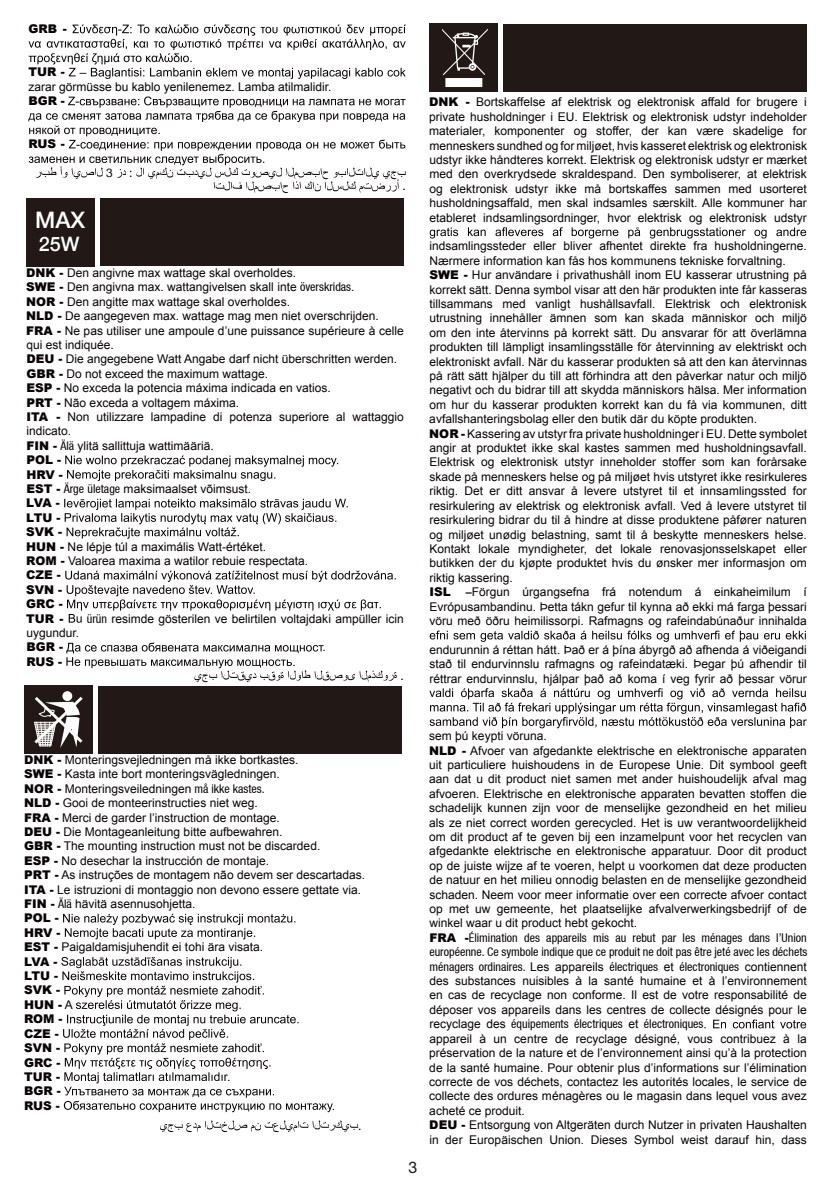
<style>
.page{position:relative;width:840px;height:1191px;background:#fff}
.page>*{position:absolute;margin:0;border:0;box-sizing:border-box;transform-origin:0 0}
.t1{font:500 22.6px "Helvetica Neue";color:#fff}
.t2{font:500 19.8px "Helvetica Neue";color:#fff}
.t3{font:16px "Helvetica Neue";color:#221815}
.t4{font:12px/14.4px "Arial";color:#0a0305}
.t5{font:condensed 12px/14.4px "Helvetica Neue LT";color:#0a0305;text-align:justify}
.t6{font:900 12px/14.4px "Arial";color:#0a0305}
.t7{font:12px "Helvetica Neue LT";color:#0a0305}
.s1{font-weight:900}
.s2{font-family:"Helvetica Neue LT";font-stretch:condensed}
.s3{font-family:"Arial";font-weight:900;font-stretch:normal}
.s4{font-family:"Arial";font-stretch:normal}
</style>
<div class="page">
<svg style="left:28px;top:25px;width:377px;height:54px"></svg>
<svg style="left:28px;top:96px;width:377px;height:97px"></svg>
<svg style="left:63px;top:913px;width:232px;height:26px"></svg>
<svg style="left:61px;top:957px;width:271px;height:155px"></svg>
<div style="left:24px;top:685px;width:68px;height:68px;background:#221815"></div>
<div style="left:98px;top:686px;width:303px;height:67px;background:#221815"></div>
<svg style="left:62px;top:691px;width:10px;height:10px"></svg>
<svg style="left:34px;top:693px;width:49px;height:55px"></svg>
<svg style="left:65px;top:455px;width:273px;height:26px"></svg>
<svg style="left:64px;top:499px;width:283px;height:40px"></svg>
<svg style="left:65px;top:571px;width:330px;height:52px"></svg>
<svg style="left:66px;top:642px;width:330px;height:40px"></svg>
<div style="left:100px;top:199px;width:303px;height:67px;background:#221815"></div>
<div style="left:26px;top:198px;width:68px;height:68px;background:#221815"></div>
<svg style="left:160px;top:1120px;width:198px;height:12px"></svg>
<svg style="left:429px;top:227px;width:376px;height:11px"></svg>
<svg style="left:429px;top:630px;width:376px;height:12px"></svg>
<svg style="left:429px;top:688px;width:377px;height:40px"></svg>
<svg style="left:704px;top:1019px;width:101px;height:9px"></svg>
<div style="left:429px;top:24px;width:68px;height:68px;background:#221815"></div>
<div style="left:502px;top:24px;width:304px;height:68px;background:#221815"></div>
<svg style="left:442px;top:29px;width:45px;height:58px"></svg>
<p class="t6" style="left:28px;top:21px;width:40px">GRB -</p>
<p class="t6" style="left:28px;top:65px;width:38px">TUR -</p>
<p class="t4" style="left:28px;top:79px;width:304px">zarar görmüsse bu kablo yenilenemez. Lamba atilmalidir.</p>
<p class="t6" style="left:28px;top:93px;width:38px">BGR -</p>
<p class="t6" style="left:28px;top:137px;width:38px">RUS -</p>
<p class="t7" style="left:106px;top:165px;width:8px">3</p>
<p class="t7" style="left:129px;top:165px;width:5px">:</p>
<h1 class="t1" style="left:35px;top:202px;width:51px">MAX</h1>
<h2 class="t2" style="left:39px;top:228px;width:42px">25W</h2>
<p class="t7" style="left:402px;top:179px;width:5px">.</p>
<p class="t4" style="left:26px;top:265px;width:379px"><span class="s1">DNK -</span> Den angivne max wattage skal overholdes.<br><span class="s1">SWE -</span> Den angivna max. wattangivelsen skall inte <span class="s2">överskridas</span>.<br><span class="s1">NOR -</span> Den angitte max wattage skal overholdes.<br><span class="s1">NLD -</span> De aangegeven max. wattage mag men niet overschrijden.<br><span class="s1">FRA -</span> Ne pas utiliser une ampoule d’une puissance supérieure à celle qui est indiquée.<br><span class="s1">DEU -</span> Die angegebene Watt Angabe darf nicht überschritten werden.<br><span class="s1">GBR -</span> Do not exceed the maximum wattage.<br><span class="s1">ESP -</span> No exceda la potencia máxima indicada en vatios.<br><span class="s1">PRT -</span> Não exceda a voltagem máxima.<br><span class="s1">ITA -</span> Non utilizzare lampadine di potenza superiore al wattaggio indicato.<br><span class="s1">FIN -</span> <span class="s2">Älä</span> ylitä sallittuja wattimääriä.<br><span class="s1">POL -<br>HRV -<br>EST -</span> <span class="s2">Ärge ületage</span> maksimaalset võimsust.<br><span class="s1">LVA -<br>LTU -<br>SVK -<br>HUN -</span> Ne lépje túl a maximális Watt-értéket.<br><span class="s1">ROM -</span> Valoarea maxima a watilor rebuie respectata.<br><span class="s1">CZE -<br>SVN -<br>GRC -<br>TUR -</span></p>
<p class="t4" style="left:87px;top:611px;width:318px"><span class="s2">ürün</span> resimde gösterilen ve belirtilen voltajdaki ampüller icin</p>
<p class="t4" style="left:26px;top:625px;width:54px">uygundur.</p>
<p class="t6" style="left:26px;top:639px;width:38px">BGR -</p>
<p class="t4" style="left:322px;top:640px;width:5px">.</p>
<p class="t6" style="left:26px;top:654px;width:37px">RUS -</p>
<p class="t4" style="left:292px;top:654px;width:5px">.</p>
<p class="t7" style="left:400px;top:668px;width:5px">.</p>
<p class="t4" style="left:429px;top:95px;width:379px;text-align:justify"><span class="s1">DNK -</span> Bortskaffelse af elektrisk og elektronisk affald for brugere i private husholdninger i EU. Elektrisk og elektronisk udstyr indeholder materialer, komponenter og stoffer, der kan være skadelige for menneskers sundhed og for miljøet, hvis kasseret elektrisk og elektronisk udstyr ikke håndteres korrekt. Elektrisk og elektronisk udstyr er mærket med den overkrydsede skraldespand. Den symboliserer, at elektrisk og elektronisk udstyr ikke må bortskaffes sammen med usorteret husholdningsaffald, men skal indsamles særskilt. Alle kommuner har etableret indsamlingsordninger, hvor elektrisk og elektronisk udstyr</p>
<p class="t4" style="left:429px;top:239px;width:379px">indsamlingssteder eller bliver afhentet direkte fra husholdningerne.<br>Nærmere information kan fås hos kommunens tekniske forvaltning.<br><span class="s1">SWE -</span> Hur användare i privathushåll inom EU kasserar utrustning på korrekt sätt. Denna symbol visar att den här produkten inte får kasseras tillsammans med vanligt hushållsavfall. Elektrisk och elektronisk utrustning innehåller ämnen som kan skada människor och miljö om den inte återvinns på korrekt sätt. Du ansvarar för att överlämna produkten till lämpligt insamlingsställe för återvinning av elektriskt och elektroniskt avfall. När du kasserar produkten så att den kan återvinnas på rätt sätt hjälper du till att förhindra att den påverkar natur och miljö negativt och du bidrar till att skydda människors hälsa. Mer information om hur du kasserar produkten korrekt kan du få via kommunen, ditt avfallshanteringsbolag eller den butik där du köpte produkten.<br><span class="s1">NOR -</span> Kassering av utstyr fra private husholdninger i EU. Dette symbolet angir at produktet ikke skal kastes sammen med husholdningsavfall.<br>Elektrisk og elektronisk utstyr inneholder stoffer som kan forårsake skade på menneskers helse og på miljøet hvis utstyret ikke resirkuleres riktig. Det er ditt ansvar å levere utstyret til et innsamlingssted for resirkulering av elektrisk og elektronisk avfall. Ved å levere utstyret til resirkulering bidrar du til å hindre at disse produktene påfører naturen og miljøet unødig belastning, samt til å beskytte menneskers helse.<br>Kontakt lokale myndigheter, det lokale renovasjonsselskapet eller butikken der du kjøpte produktet hvis du ønsker mer informasjon om riktig kassering.</p>
<p class="t6" style="left:429px;top:584px;width:23px">ISL</p>
<p class="t4" style="left:429px;top:585px;width:379px;text-align:justify;text-indent:36px"><span class="s1">–</span>Förgun úrgangsefna frá notendum á einkaheimilum í Evrópusambandinu. Þetta tákn gefur til kynna að ekki má farga þessari vöru með öðru heimilissorpi. Rafmagns og rafeindabúnaður innihalda</p>
<p class="t4" style="left:429px;top:642px;width:379px;text-align:justify">endurunnin á réttan hátt. Það er á þína ábyrgð að afhenda á viðeigandi stað til endurvinnslu rafmagns og rafeindatæki. Þegar þú afhendir til réttrar endurvinnslu, hjálpar það að koma í veg fyrir að þessar vörur</p>
<p class="t4" style="left:24px;top:752px;width:342px"><span class="s1">DNK -</span> Monteringsvejledningen må ikke bortkastes.<br><span class="s1">SWE -</span> Kasta inte bort monteringsvägledningen.<br><span class="s1">NOR -</span> Monteringsveiledningen <span class="s2">må ikke kastes.<br></span><span class="s1">NLD -</span> Gooi de monteerinstructies niet weg.<br><span class="s1">FRA -</span> Merci de garder l’instruction de montage.<br><span class="s1">DEU -</span> Die Montageanleitung bitte aufbewahren.<br><span class="s1">GBR -</span> The mounting instruction must not be discarded.<br><span class="s1">ESP -</span> No desechar la instrucción de montaje.<br><span class="s1">PRT -</span> As instruções de montagem não devem ser descartadas.<br><span class="s1">ITA -</span> Le istruzioni di montaggio non devono essere gettate via.<br><span class="s1">FIN -</span> <span class="s2">Älä</span> hävitä asennusohjetta.<br><span class="s1">POL -<br>HRV -<br>EST -</span> Paigaldamisjuhendit ei tohi ära visata.<br><span class="s1">LVA -<br>LTU -<br>SVK -<br>HUN -</span> A<br><span class="s1">ROM -<br>CZE -<br>SVN -<br>GRC -<br>TUR -</span></p>
<p class="t4" style="left:223px;top:1069px;width:8px">r.</p>
<p class="t6" style="left:24px;top:1083px;width:38px">BGR -<br>RUS -</p>
<p class="t4" style="left:331px;top:1098px;width:5px">.</p>
<p class="t7" style="left:358px;top:1118px;width:5px">.</p>
<h3 class="t3" style="left:408px;top:1157px;width:10px">3</h3>
<p class="t4" style="left:429px;top:729px;width:379px">sem þú keypti vöruna.<br><span class="s1">NLD -</span> Afvoer van afgedankte elektrische en elektronische apparaten uit particuliere huishoudens in de Europese Unie. Dit symbool geeft aan dat u dit product niet samen met ander huishoudelijk afval mag afvoeren. Elektrische en elektronische apparaten bevatten stoffen die schadelijk kunnen zijn voor de menselijke gezondheid en het milieu als ze niet correct worden gerecycled. Het is uw verantwoordelijkheid om dit product af te geven bij een inzamelpunt voor het recyclen van afgedankte elektrische en elektronische apparatuur. Door dit product op de juiste wijze af te voeren, helpt u voorkomen dat deze producten de natuur en het milieu onnodig belasten en de menselijke gezondheid schaden. Neem voor meer informatie over een correcte afvoer contact op met uw gemeente, het plaatselijke afvalverwerkingsbedrijf of de winkel waar u dit product hebt gekocht.</p>
<p class="t5" style="left:429px;top:930px;width:379px"><span class="s3">FRA -</span>Élimination des appareils mis au rebut par les ménages dans l’Union européenne. Ce symbole indique que ce produit ne doit pas être jeté avec les déchets ménagers ordinaires. <span class="s4">Les appareils</span> électriques <span class="s4">et</span> électroniques <span class="s4">contiennent</span></p>
<p class="t4" style="left:429px;top:973px;width:379px;text-align:justify">des substances nuisibles à la santé humaine et à l’environnement en cas de recyclage non conforme. Il est de votre responsabilité de déposer vos appareils dans les centres de collecte désignés pour le</p>
<p class="t5" style="left:429px;top:1016px;width:275px"><span class="s4">recyclage des</span> équipements électriques <span class="s4">et</span> électroniques</p>
<p class="t4" style="left:429px;top:1031px;width:379px">appareil à un centre de recyclage désigné, vous contribuez à la préservation de la nature et de l’environnement ainsi qu’à la protection de la santé humaine. Pour obtenir plus d’informations sur l’élimination correcte de vos déchets, contactez les autorités locales, le service de collecte des ordures ménagères ou le magasin dans lequel vous avez acheté ce produit.<br><span class="s1">DEU -</span> Entsorgung von Altgeräten durch Nutzer in privaten Haushalten in der Europäischen Union. Dieses Symbol weist darauf hin, dass</p>
</div>
